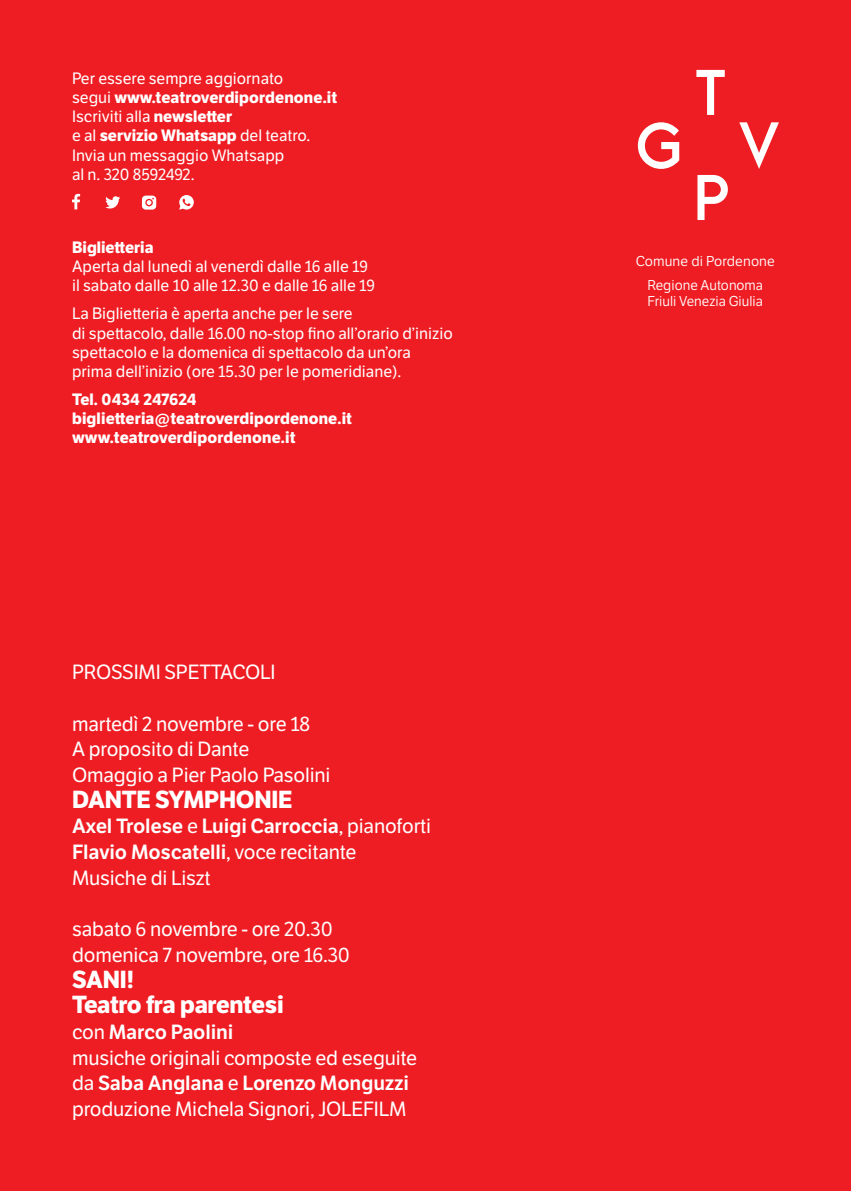
<style>
.page{position:relative;width:851px;height:1191px;background:#fff}
.page>*{position:absolute;margin:0;border:0;box-sizing:border-box;transform-origin:0 0}
.t1{font:700 24px "LFT Etica";letter-spacing:-.01em;color:#fff}
.t2{font:20px "LFT Etica";letter-spacing:-.01em;color:#fff}
.t3{font:600 20px "LFT Etica";letter-spacing:-.01em;color:#fff}
.base{font:16px/19.2px "LFT Etica";color:#fff}
.base-2{font:700 16px "LFT Etica";letter-spacing:.005em;color:#fff}
.t4{font:13.8px "LFT Etica";color:#fff}
.s1{font-weight:400}
.s2{font-weight:700}
</style>
<div class="page">
<div style="left:0;top:0;width:850px;height:1191px;background:#ee1d23"></div>
<svg style="left:72px;top:194px;width:8px;height:15px"></svg>
<svg style="left:105px;top:196px;width:15px;height:12px"></svg>
<svg style="left:179px;top:195px;width:15px;height:15px"></svg>
<svg style="left:142px;top:196px;width:14px;height:14px"></svg>
<svg style="left:696px;top:70px;width:28px;height:45px"></svg>
<svg style="left:697px;top:175px;width:30px;height:45px"></svg>
<svg style="left:637px;top:122px;width:42px;height:47px"></svg>
<svg style="left:739px;top:122px;width:39px;height:47px"></svg>
<p class="base" style="left:72px;top:69px;width:213px">Per essere sempre aggiornato</p>
<p class="base-2" style="left:72px;top:87px;width:267px"><span class="s1">segui</span> www.teatroverdipordenone.it</p>
<p class="base" style="left:72px;top:107px;width:161px">Iscriviti alla <span class="s2">newsletter</span></p>
<p class="base-2" style="left:72px;top:126px;width:239px"><span class="s1">e al</span> servizio Whatsapp <span class="s1">del teatro.</span></p>
<p class="base" style="left:72px;top:146px;width:214px">Invia un messaggio Whatsapp</p>
<p class="base" style="left:72px;top:165px;width:124px">al n. 320 8592492.</p>
<p class="base-2" style="left:72px;top:237px;width:83px">Biglietteria</p>
<p class="base" style="left:72px;top:257px;width:297px">Aperta dal lunedì al venerdì dalle 16 alle 19</p>
<p class="base" style="left:72px;top:276px;width:304px">il sabato dalle 10 alle 12.30 e dalle 16 alle 19</p>
<p class="base" style="left:72px;top:304px;width:282px">La Biglietteria è aperta anche per le sere</p>
<p class="base" style="left:72px;top:324px;width:382px">di spettacolo, dalle 16.00 no-stop fino all’orario d’inizio spettacolo e la domenica di spettacolo da un’ora</p>
<p class="base" style="left:72px;top:362px;width:331px">prima dell’inizio (ore 15.30 per le pomeridiane).</p>
<p class="base-2" style="left:72px;top:389px;width:126px">Tel. 0434 247624</p>
<p class="base-2" style="left:72px;top:409px;width:281px">biglietteria@teatroverdipordenone.it</p>
<p class="base-2" style="left:72px;top:428px;width:225px">www.teatroverdipordenone.it</p>
<p class="t2" style="left:72px;top:660px;width:205px">PROSSIMI SPETTACOLI</p>
<p class="t2" style="left:72px;top:712px;width:239px">martedì 2 novembre - ore 18</p>
<p class="t2" style="left:72px;top:737px;width:179px">A proposito di Dante</p>
<p class="t2" style="left:72px;top:763px;width:260px">Omaggio a Pier Paolo Pasolini</p>
<p class="t1" style="left:72px;top:784px;width:222px">DANTE SYMPHONIE</p>
<p class="t3" style="left:72px;top:814px;width:360px">Axel Trolese <span class="s1">e</span> Luigi Carroccia<span class="s1">, pianoforti</span></p>
<p class="t3" style="left:72px;top:840px;width:286px">Flavio Moscatelli<span class="s1">, voce recitante</span></p>
<p class="t2" style="left:72px;top:866px;width:140px">Musiche di Liszt</p>
<p class="t2" style="left:72px;top:917px;width:262px">sabato 6 novembre - ore 20.30</p>
<p class="t2" style="left:72px;top:943px;width:279px">domenica 7 novembre, ore 16.30</p>
<p class="t1" style="left:72px;top:964px;width:64px">SANI!</p>
<p class="t1" style="left:72px;top:990px;width:213px">Teatro fra parentesi</p>
<p class="t3" style="left:72px;top:1019px;width:163px"><span class="s1">con</span> Marco Paolini</p>
<p class="t2" style="left:72px;top:1045px;width:346px">musiche originali composte ed eseguite</p>
<p class="t3" style="left:72px;top:1071px;width:338px"><span class="s1">da</span> Saba Anglana <span class="s1">e</span> Lorenzo Monguzzi</p>
<p class="t2" style="left:72px;top:1097px;width:336px">produzione Michela Signori, JOLEFILM</p>
<p class="t4" style="left:635px;top:254px;width:141px">Comune di Pordenone</p>
<p class="t4" style="left:647px;top:277px;width:117px">Regione Autonoma</p>
<p class="t4" style="left:647px;top:294px;width:117px">Friuli Venezia Giulia</p>
</div>
